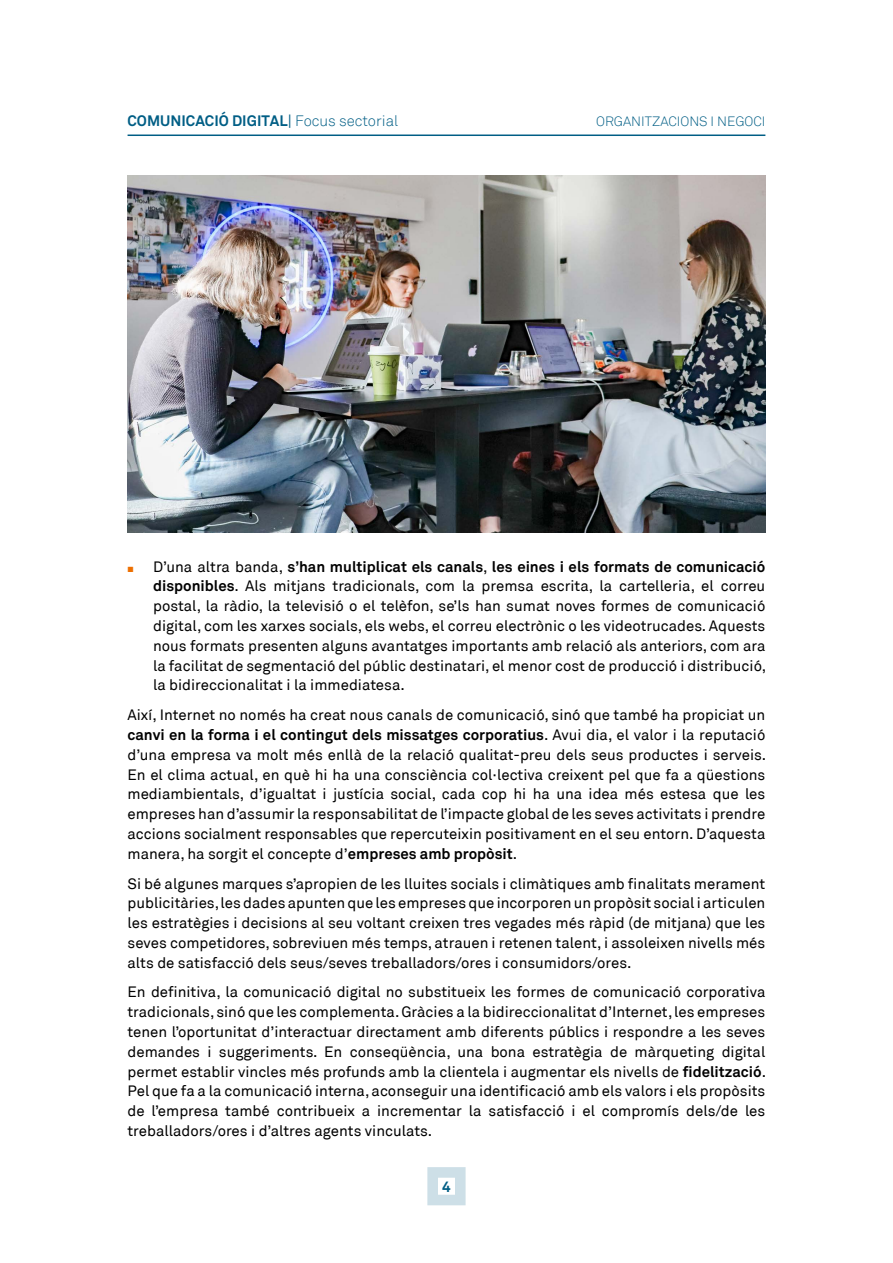
<style>
.page{position:relative;width:893px;height:1263px;background:#fff}
.page>*{position:absolute;margin:0;border:0;box-sizing:border-box;transform-origin:0 0}
.t1{font:15px/19.8px "Akkurat";color:#000;text-align:justify}
.t2{font:700 15px "Akkurat";color:#005e85}
.t3{font:300 13.5px "Akkurat";color:#005e85}
.s1{font-weight:400}
.s2{font-weight:300}
.s3{font-weight:700}
</style>
<div class="page">
<hr style="left:128px;top:134px;width:637px;height:2px;background:#005e85">
<svg style="left:427px;top:1167px;width:39px;height:38px"></svg>
<img style="left:128px;top:176px;width:637px;height:356px">
<p class="t2" style="left:128px;top:111px;width:272px">COMUNICACIÓ DIGITAL<span class="s1">|</span> <span class="s2">Focus sectorial</span></p>
<p class="t3" style="left:596px;top:113px;width:171px">ORGANITZACIONS I NEGOCI</p>
<p class="t1" style="left:153px;top:557px;width:615px">D’una altra banda, <span class="s3">s’han multiplicat els canals</span>, <span class="s3">les eines i els formats de comunicació disponibles</span>. Als mitjans tradicionals, com la premsa escrita, la cartelleria, el correu postal, la ràdio, la televisió o el telèfon, se’ls han sumat noves formes de comunicació digital, com les xarxes socials, els webs, el correu electrònic o les videotrucades. Aquests nous formats presenten alguns avantatges importants amb relació als anteriors, com ara la facilitat de segmentació del públic destinatari, el menor cost de producció i distribució, la bidireccionalitat i la immediatesa.</p>
<p class="t1" style="left:128px;top:705px;width:640px">Així, Internet no només ha creat nous canals de comunicació, sinó que també ha propiciat un <span class="s3">canvi en la forma i el contingut dels missatges corporatius</span>. Avui dia, el valor i la reputació d’una empresa va molt més enllà de la relació qualitat-preu dels seus productes i serveis.<br>En el clima actual, en què hi ha una consciència col·lectiva creixent pel que fa a qüestions mediambientals, d’igualtat i justícia social, cada cop hi ha una idea més estesa que les empreses han d’assumir la responsabilitat de l’impacte global de les seves activitats i prendre accions socialment responsables que repercuteixin positivament en el seu entorn. D’aquesta manera, ha sorgit el concepte d’<span class="s3">empreses amb propòsit</span>.</p>
<p class="t1" style="left:128px;top:873px;width:639px">Si bé algunes marques s’apropien de les lluites socials i climàtiques amb finalitats merament publicitàries, les dades apunten que les empreses que incorporen un propòsit social i articulen les estratègies i decisions al seu voltant creixen tres vegades més ràpid (de mitjana) que les seves competidores, sobreviuen més temps, atrauen i retenen talent, i assoleixen nivells més alts de satisfacció dels seus/seves treballadors/ores i consumidors/ores.</p>
<p class="t1" style="left:128px;top:982px;width:639px;text-align:left">En definitiva, la comunicació digital no substitueix les formes de comunicació corporativa tradicionals, sinó que les complementa. Gràcies a la bidireccionalitat d’Internet, les empreses tenen l’oportunitat d’interactuar directament amb diferents públics i respondre a les seves demandes i suggeriments. En conseqüència, una bona estratègia de màrqueting digital permet establir vincles més profunds amb la clientela i augmentar els nivells de <span class="s3">fidelització</span>.<br>Pel que fa a la comunicació interna, aconseguir una identificació amb els valors i els propòsits de l’empresa també contribueix a incrementar la satisfacció i el compromís dels/de les treballadors/ores i d’altres agents vinculats.</p>
<p class="t2" style="left:442px;top:1177px;width:10px">4</p>
</div>
